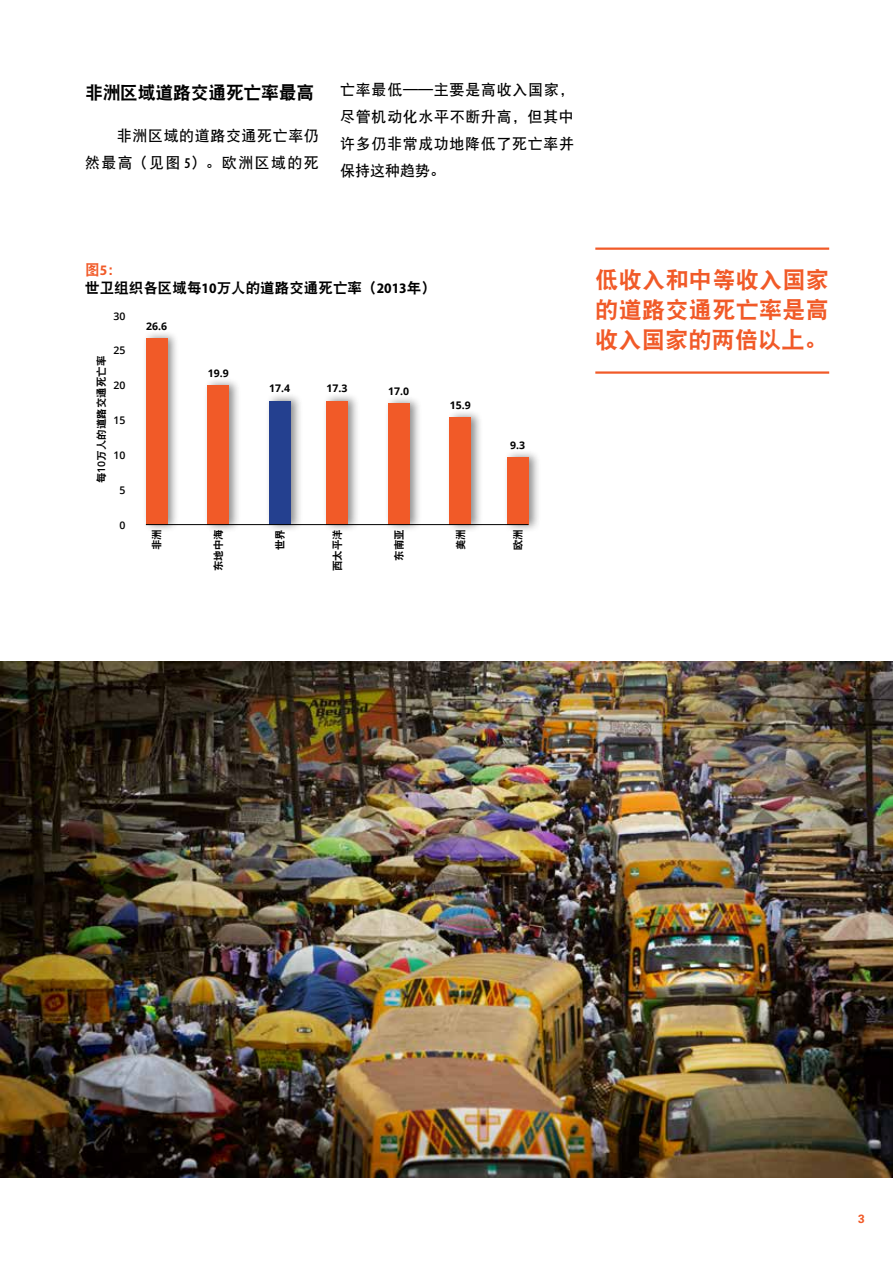
<style>
.page{position:relative;width:893px;height:1263px;background:#fff}
.page>*{position:absolute;margin:0;border:0;box-sizing:border-box;transform-origin:0 0}
.t1{font:23.25px/30px "DFP Hei W9";letter-spacing:.005em;color:#f15a28;text-align:justify}
.t2{font:18px "DFP Hei W9";letter-spacing:-.02em;color:#000}
.t3{font:15px/27px "DFP Hei W7";letter-spacing:.04em;color:#000;text-align:right}
.t4{font:14.55px/18px "DFP Hei W9";color:#000}
.t5{font:700 12px "Univers LT Std";color:#f15a28}
.t6{font:10.5px "DFP Hei W9";color:#000}
.t7{font:700 10.5px "Open Sans";color:#000}
.t8{font:600 10.5px "Open Sans";color:#000}
.s1{font-family:"Myriad Pro";font-weight:600;font-stretch:condensed}
.s2{color:#f15a28}
.s3{font-family:"Myriad Pro";font-weight:700;font-stretch:semi-condensed;color:#f15a28}
.s4{font-family:"Myriad Pro";font-weight:700;font-stretch:semi-condensed}
.s5{font-family:"Open Sans";font-weight:600}
</style>
<div class="page">
<div style="left:142px;top:330px;width:38px;height:203px;background:#000;opacity:.45"></div>
<div style="left:146px;top:338px;width:21px;height:187px;background:#f15a28"></div>
<div style="left:503px;top:449px;width:38px;height:84px;background:#000;opacity:.45"></div>
<div style="left:507px;top:457px;width:21px;height:68px;background:#f15a28"></div>
<div style="left:265px;top:392px;width:38px;height:141px;background:#000;opacity:.45"></div>
<div style="left:269px;top:401px;width:21px;height:124px;background:#24408f"></div>
<div style="left:322px;top:392px;width:38px;height:141px;background:#000;opacity:.45"></div>
<div style="left:326px;top:401px;width:22px;height:124px;background:#f15a28"></div>
<div style="left:384px;top:395px;width:38px;height:138px;background:#000;opacity:.45"></div>
<div style="left:388px;top:403px;width:21px;height:122px;background:#f15a28"></div>
<div style="left:446px;top:409px;width:37px;height:124px;background:#000;opacity:.45"></div>
<div style="left:450px;top:418px;width:21px;height:107px;background:#f15a28"></div>
<div style="left:204px;top:377px;width:37px;height:156px;background:#000;opacity:.45"></div>
<div style="left:208px;top:385px;width:21px;height:140px;background:#f15a28"></div>
<hr style="left:146px;top:524px;width:382px;height:1px;background:#000">
<hr style="left:595px;top:247px;width:234px;height:3px;background:#f15a28">
<hr style="left:595px;top:371px;width:234px;height:3px;background:#f15a28">
<img style="left:0;top:662px;width:893px;height:516px">
<p class="t2" style="left:85px;top:83px;width:231px">非洲区域道路交通死亡率最高</p>
<p class="t3" style="left:85px;top:122px;width:235px">非洲区域的道路交通死亡率仍<br>然最高（见图 <span class="s1">5</span>）。欧洲区域的死</p>
<p class="t3" style="left:340px;top:76px;width:235px;text-align:justify">亡率最低——主要是高收入国家，尽管机动化水平不断升高，但其中许多仍非常成功地降低了死亡率并保持这种趋势。</p>
<p class="t4" style="left:85px;top:260px;width:352px"><span class="s2">图</span><span class="s3">5</span><span class="s2">：<br></span>世卫组织各区域每<span class="s4">10</span>万人的道路交通死亡率（<span class="s4">2013</span>年）</p>
<p class="t8" style="left:114px;top:309px;width:13px">30</p>
<p class="t8" style="left:114px;top:343px;width:13px">25</p>
<p class="t6" style="left:96px;top:483px;width:129px;rotate:-90deg">每<span class="s5">10</span>万人的道路交通死亡率</p>
<p class="t8" style="left:114px;top:378px;width:13px">20</p>
<p class="t8" style="left:114px;top:413px;width:13px">15</p>
<p class="t8" style="left:114px;top:448px;width:13px">10</p>
<p class="t8" style="left:120px;top:483px;width:7px">5</p>
<p class="t8" style="left:120px;top:518px;width:7px">0</p>
<p class="t7" style="left:146px;top:318px;width:22px">26.6</p>
<p class="t6" style="left:151px;top:550px;width:22px;rotate:-90deg">非洲</p>
<p class="t7" style="left:208px;top:365px;width:22px">19.9</p>
<p class="t6" style="left:213px;top:571px;width:43px;rotate:-90deg">东地中海</p>
<p class="t7" style="left:269px;top:381px;width:22px">17.4</p>
<p class="t7" style="left:327px;top:381px;width:22px">17.3</p>
<p class="t6" style="left:274px;top:550px;width:22px;rotate:-90deg">世界</p>
<p class="t6" style="left:332px;top:571px;width:43px;rotate:-90deg">西太平洋</p>
<p class="t7" style="left:388px;top:383px;width:22px">17.0</p>
<p class="t6" style="left:393px;top:561px;width:33px;rotate:-90deg">东南亚</p>
<p class="t7" style="left:450px;top:397px;width:22px">15.9</p>
<p class="t6" style="left:455px;top:550px;width:22px;rotate:-90deg">美洲</p>
<p class="t7" style="left:510px;top:438px;width:16px">9.3</p>
<p class="t6" style="left:512px;top:550px;width:22px;rotate:-90deg">欧洲</p>
<h1 class="t1" style="left:595px;top:264px;width:235px">低收入和中等收入国家的道路交通死亡率是高收入国家的两倍以上。</h1>
<p class="t5" style="left:858px;top:1212px;width:8px">3</p>
</div>
